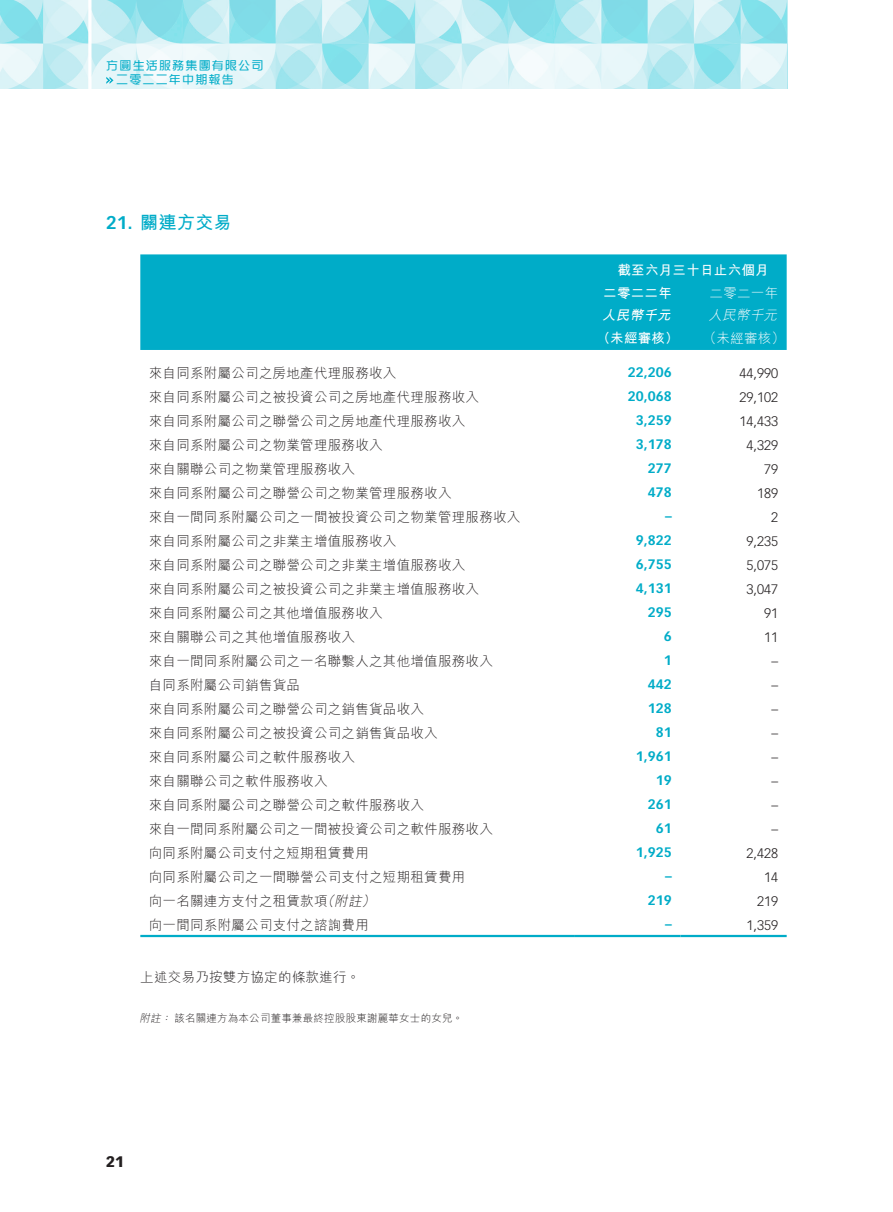
<style>
.page{position:relative;width:893px;height:1212px;background:#fff}
.page>*{position:absolute;margin:0;border:0;box-sizing:border-box;transform-origin:0 0}
.t1{font:700 18px "M Hei HK";letter-spacing:.02em;color:#00acc8}
.t2{font:900 15px "Vectora LT Std";color:#231f20}
.t3{font:300 13.5px "M Hei HK";letter-spacing:.02em;color:#231f20}
.t4{font:700 13.5px "Vectora LT Std";color:#00acc8}
.t5{font:300 13.5px "Vectora LT Std";color:#231f20}
.t6{font:700 13.5px "M Hei HK";letter-spacing:.02em;color:#fff}
.t7{font:300 13.5px "M Hei HK";letter-spacing:.02em;color:#fff}
.t8{font:italic 300 13.5px "M Hei HK";color:#fff}
.t9{font:italic 700 13.5px "M Hei HK";color:#fff}
.t10{font:italic 300 13.5px "M Hei HK";color:#231f20}
.t11{font:500 12px/13.5px "MJ Ngai HK";letter-spacing:.1em;color:#00acc8}
.t12{font:300 10.5px "M Hei HK";letter-spacing:.02em;color:#231f20}
.t13{font:italic 300 10.5px "M Hei HK";color:#231f20}
.s1{font-family:"Vectora LT Std"}
.s2{font-style:italic}
</style>
<div class="page">
<img style="left:0;top:0;width:787px;height:89px">
<svg style="left:106px;top:77px;width:7px;height:7px"></svg>
<div style="left:140px;top:254px;width:647px;height:96px;background:#00acc8"></div>
<hr style="left:140px;top:935px;width:434px;height:2px;background:#00acc8">
<hr style="left:574px;top:935px;width:106px;height:2px;background:#00acc8">
<hr style="left:680px;top:935px;width:107px;height:2px;background:#00acc8">
<p class="t11" style="left:116px;top:59px;width:149px;text-indent:-10px">方圓生活服務集團有限公司二零二二年中期報告</p>
<h1 class="t1" style="left:106px;top:209px;width:127px"><span class="s1">21.</span> 關連方交易</h1>
<p class="t6" style="left:617px;top:260px;width:153px">截至六月三十日止六個月</p>
<p class="t7" style="left:710px;top:286px;width:70px">二零二一年</p>
<p class="t6" style="left:603px;top:283px;width:70px">二零二二年</p>
<p class="t9" style="left:602px;top:305px;width:74px">人民幣千元</p>
<p class="t8" style="left:708px;top:308px;width:73px">人民幣千元</p>
<p class="t6" style="left:597px;top:328px;width:83px">（未經審核）</p>
<p class="t7" style="left:703px;top:331px;width:83px">（未經審核(</p>
<p class="t3" style="left:149px;top:366px;width:249px">來自同系附屬公司之房地產代理服務收入</p>
<p class="t4" style="left:628px;top:364px;width:45px">22,206</p>
<p class="t5" style="left:740px;top:365px;width:40px">44,990</p>
<p class="t3" style="left:149px;top:390px;width:332px">來自同系附屬公司之被投資公司之房地產代理服務收入</p>
<p class="t4" style="left:628px;top:388px;width:45px">20,068</p>
<p class="t5" style="left:740px;top:389px;width:40px">29,102</p>
<p class="t3" style="left:149px;top:414px;width:318px">來自同系附屬公司之聯營公司之房地產代理服務收入</p>
<p class="t4" style="left:636px;top:412px;width:37px">3,259</p>
<p class="t5" style="left:740px;top:413px;width:40px">14,433</p>
<p class="t3" style="left:149px;top:438px;width:235px">來自同系附屬公司之物業管理服務收入</p>
<p class="t4" style="left:636px;top:436px;width:37px">3,178</p>
<p class="t5" style="left:747px;top:437px;width:33px">4,329</p>
<p class="t3" style="left:149px;top:462px;width:208px">來自關聯公司之物業管理服務收入</p>
<p class="t4" style="left:648px;top:460px;width:25px">277</p>
<p class="t5" style="left:764px;top:461px;width:16px">79</p>
<p class="t3" style="left:149px;top:486px;width:304px">來自同系附屬公司之聯營公司之物業管理服務收入</p>
<p class="t4" style="left:648px;top:484px;width:25px">478</p>
<p class="t5" style="left:757px;top:485px;width:23px">189</p>
<p class="t3" style="left:149px;top:510px;width:373px">來自一間同系附屬公司之一間被投資公司之物業管理服務收入</p>
<p class="t4" style="left:665px;top:508px;width:8px">–</p>
<p class="t5" style="left:771px;top:509px;width:9px">2</p>
<p class="t3" style="left:149px;top:534px;width:249px">來自同系附屬公司之非業主增值服務收入</p>
<p class="t4" style="left:636px;top:532px;width:37px">9,822</p>
<p class="t5" style="left:747px;top:533px;width:33px">9,235</p>
<p class="t3" style="left:149px;top:558px;width:318px">來自同系附屬公司之聯營公司之非業主增值服務收入</p>
<p class="t4" style="left:636px;top:556px;width:37px">6,755</p>
<p class="t5" style="left:747px;top:557px;width:33px">5,075</p>
<p class="t3" style="left:149px;top:582px;width:332px">來自同系附屬公司之被投資公司之非業主增值服務收入</p>
<p class="t4" style="left:636px;top:580px;width:37px">4,131</p>
<p class="t5" style="left:747px;top:581px;width:33px">3,047</p>
<p class="t3" style="left:149px;top:606px;width:235px">來自同系附屬公司之其他增值服務收入</p>
<p class="t4" style="left:648px;top:604px;width:25px">295</p>
<p class="t5" style="left:764px;top:605px;width:16px">91</p>
<p class="t3" style="left:149px;top:630px;width:208px">來自關聯公司之其他增值服務收入</p>
<p class="t4" style="left:664px;top:628px;width:9px">6</p>
<p class="t5" style="left:764px;top:629px;width:16px">11</p>
<p class="t3" style="left:149px;top:654px;width:345px">來自一間同系附屬公司之一名聯繫人之其他增值服務收入</p>
<p class="t4" style="left:664px;top:652px;width:9px">1</p>
<p class="t5" style="left:771px;top:653px;width:8px">–</p>
<p class="t3" style="left:149px;top:678px;width:153px">自同系附屬公司銷售貨品</p>
<p class="t4" style="left:648px;top:676px;width:25px">442</p>
<p class="t5" style="left:771px;top:677px;width:8px">–</p>
<p class="t3" style="left:149px;top:702px;width:277px">來自同系附屬公司之聯營公司之銷售貨品收入</p>
<p class="t4" style="left:648px;top:700px;width:25px">128</p>
<p class="t5" style="left:771px;top:701px;width:8px">–</p>
<p class="t3" style="left:149px;top:726px;width:290px">來自同系附屬公司之被投資公司之銷售貨品收入</p>
<p class="t4" style="left:656px;top:724px;width:17px">81</p>
<p class="t5" style="left:771px;top:725px;width:8px">–</p>
<p class="t3" style="left:149px;top:750px;width:208px">來自同系附屬公司之軟件服務收入</p>
<p class="t4" style="left:636px;top:748px;width:37px">1,961</p>
<p class="t5" style="left:771px;top:749px;width:8px">–</p>
<p class="t3" style="left:149px;top:774px;width:180px">來自關聯公司之軟件服務收入</p>
<p class="t4" style="left:656px;top:772px;width:17px">19</p>
<p class="t5" style="left:771px;top:773px;width:8px">–</p>
<p class="t3" style="left:149px;top:798px;width:277px">來自同系附屬公司之聯營公司之軟件服務收入</p>
<p class="t4" style="left:648px;top:796px;width:25px">261</p>
<p class="t5" style="left:771px;top:797px;width:8px">–</p>
<p class="t3" style="left:149px;top:822px;width:345px">來自一間同系附屬公司之一間被投資公司之軟件服務收入</p>
<p class="t4" style="left:656px;top:820px;width:17px">61</p>
<p class="t5" style="left:771px;top:821px;width:8px">–</p>
<p class="t3" style="left:149px;top:846px;width:222px">向同系附屬公司支付之短期租賃費用</p>
<p class="t4" style="left:636px;top:844px;width:37px">1,925</p>
<p class="t5" style="left:747px;top:845px;width:33px">2,428</p>
<p class="t3" style="left:149px;top:870px;width:318px">向同系附屬公司之一間聯營公司支付之短期租賃費用</p>
<p class="t4" style="left:665px;top:868px;width:8px">–</p>
<p class="t5" style="left:764px;top:869px;width:16px">14</p>
<p class="t10" style="left:321px;top:894px;width:18px">（</p>
<p class="t10" style="left:362px;top:894px;width:18px">(</p>
<p class="t10" style="left:334px;top:894px;width:32px">附註</p>
<p class="t3" style="left:149px;top:894px;width:180px">向一名關連方支付之租賃款項</p>
<p class="t4" style="left:648px;top:892px;width:25px">219</p>
<p class="t5" style="left:757px;top:893px;width:23px">219</p>
<p class="t3" style="left:149px;top:918px;width:222px">向一間同系附屬公司支付之諮詢費用</p>
<p class="t3" style="left:140px;top:970px;width:221px">上述交易乃按雙方協定的條款進行。</p>
<p class="t12" style="left:161px;top:1013px;width:304px"><span class="s2">：</span>該名關連方為本公司董事兼最終控股股東謝麗華女士的女兒。</p>
<p class="t13" style="left:139px;top:1013px;width:25px">附註</p>
<p class="t4" style="left:665px;top:916px;width:8px">–</p>
<p class="t5" style="left:747px;top:917px;width:33px">1,359</p>
<p class="t2" style="left:106px;top:1152px;width:19px">21</p>
</div>
